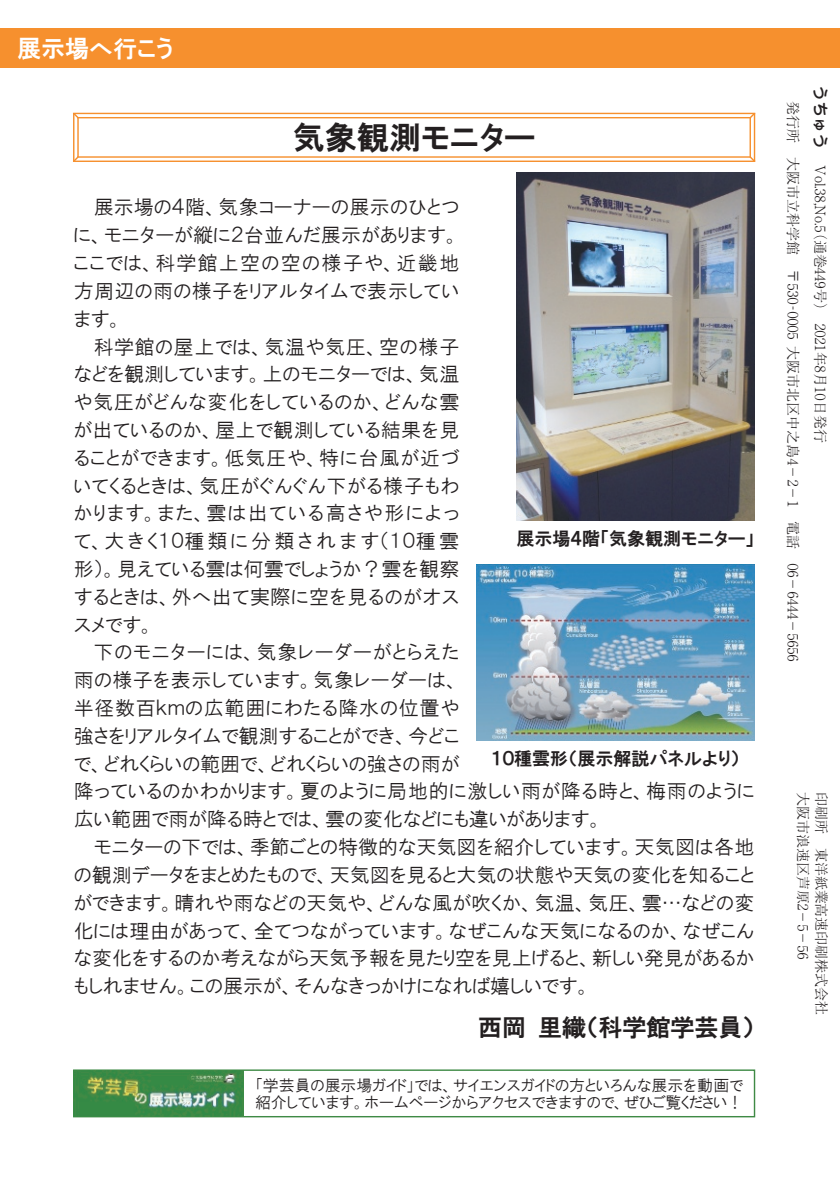
<style>
.page{position:relative;width:840px;height:1191px;background:#fff}
.page>*{position:absolute;margin:0;border:0;box-sizing:border-box;transform-origin:0 0}
.t1{font:32px "Edi F uy 7 Yq Gc 1 Sec 8 wn 003 CID";color:#231f20}
.t2{font:24px "Edi F uy 7 Yq Gc 1 Sec 8 wn 003 CID";color:#231f20}
.t3{font:24px "Edi F uy 7 Yq Gc 1 Sec 8 wn 003 CID";color:#fff}
.t4{font:20px/27.8px "Edi F uy 7 Yq Gc 1 Sec 8 wn 004 CID";letter-spacing:.015em;color:#231f20;text-align:justify}
.t5{font:18px "Edi F uy 7 Yq Gc 1 Sec 8 wn 003 CID";color:#231f20}
.t6{font:16px/17.4px "Edi F uy 7 Yq Gc 1 Sec 8 wn 004 CID";color:#231f20}
.t7{font:300 14px/27.4px "Ryumin Pr 6";letter-spacing:-.25em;color:#231f20}
.t8{font:300 14px "Ryumin Pr 6";color:#231f20}
.s1{font-family:"Jun 34 Pro";font-weight:500;font-size:16px}
</style>
<div class="page">
<div style="left:73px;top:1069px;width:681px;height:48px;border:1px solid #3f8a45"></div>
<img style="left:74px;top:1070px;width:170px;height:46px">
<svg style="left:73px;top:112px;width:7px;height:9px"></svg>
<svg style="left:748px;top:112px;width:8px;height:7px"></svg>
<svg style="left:74px;top:155px;width:6px;height:6px"></svg>
<svg style="left:748px;top:155px;width:7px;height:7px"></svg>
<hr style="left:753px;top:113px;width:1px;height:48px;background:#f6902e">
<hr style="left:749px;top:118px;width:1px;height:39px;background:#f6902e">
<hr style="left:77px;top:118px;width:2px;height:39px;background:#f6902e">
<hr style="left:73px;top:113px;width:1px;height:48px;background:#f6902e">
<hr style="left:73px;top:161px;width:681px;height:1px;background:#f6902e">
<hr style="left:77px;top:156px;width:673px;height:2px;background:#f6902e">
<hr style="left:77px;top:117px;width:673px;height:1px;background:#f6902e">
<hr style="left:73px;top:113px;width:681px;height:1px;background:#f6902e">
<img style="left:516px;top:172px;width:238px;height:348px">
<img style="left:476px;top:564px;width:278px;height:176px">
<div style="left:0;top:28px;width:839px;height:40px;background:#f6902e"></div>
<p class="t3" style="left:17px;top:37px;width:157px">展示場へ行こう</p>
<h1 class="t1" style="left:293px;top:122px;width:244px">気象観測モニター</h1>
<p class="t4" style="left:74px;top:193px;width:387px;text-indent:20px">展示場の４階、気象コーナーの展示のひとつに、モニターが縦に２台並んだ展示があります。ここでは、科学館上空の空の様子や、近畿地方周辺の雨の様子をリアルタイムで表示しています。</p>
<p class="t4" style="left:74px;top:332px;width:387px;text-indent:20px">科学館の屋上では、気温や気圧、空の様子などを観測しています。上のモニターでは、気温や気圧がどんな変化をしているのか、どんな雲が出ているのか、屋上で観測している結果を見ることができます。低気圧や、特に台風が近づいてくるときは、気圧がぐんぐん下がる様子もわかります。また、雲は出ている高さや形によって、大きく１０種類に分類されます（１０種雲形）。見えている雲は何雲でしょうか？雲を観察するときは、外へ出て実際に空を見るのがオススメです。</p>
<p class="t4" style="left:74px;top:638px;width:681px;text-align:left;text-indent:20px">下のモニターには、気象レーダーがとらえた<br>雨の様子を表示しています。気象レーダーは、<br>半径数百ｋｍの広範囲にわたる降水の位置や<br>強さをリアルタイムで観測することができ、今どこ<br>で、どれくらいの範囲で、どれくらいの強さの雨が<br>降っているのかわかります。夏のように局地的に激しい雨が降る時と、梅雨のように広い範囲で雨が降る時とでは、雲の変化などにも違いがあります。</p>
<p class="t4" style="left:74px;top:833px;width:682px;text-indent:20px">モニターの下では、季節ごとの特徴的な天気図を紹介しています。天気図は各地の観測データをまとめたもので、天気図を見ると大気の状態や天気の変化を知ることができます。晴れや雨などの天気や、どんな風が吹くか、気温、気圧、雲…などの変化には理由があって、全てつながっています。なぜこんな天気になるのか、なぜこんな変化をするのか考えながら天気予報を見たり空を見上げると、新しい発見があるかもしれません。この展示が、そんなきっかけになれば嬉しいです。</p>
<p class="t2" style="left:478px;top:1015px;width:277px">西岡里織（科学館学芸員）</p>
<p class="t5" style="left:516px;top:529px;width:239px">展示場４階「気象観測モニター」</p>
<p class="t5" style="left:491px;top:749px;width:250px">１０種雲形（展示解説パネルより）</p>
<p class="t6" style="left:255px;top:1076px;width:489px">「学芸員の展示場ガイド」では、サイエンスガイドの方といろんな展示を動画で紹介しています。ホームページからアクセスできますので、ぜひご覧ください！</p>
<p class="t7" style="left:831px;top:101px;width:565px;text-indent:-16px;rotate:90deg"><span class="s1">うちゅう</span> Vol.38,No.5（通巻449号） 2021年8月10日発行<br>発行所 大阪市立科学館 〒530‐0005 大阪市北区中之島4－2－1 電話 06－6444－5656</p>
<p class="t8" style="left:807px;top:791px;width:173px;rotate:90deg">大阪市浪速区芦原2－5－56</p>
<p class="t8" style="left:826px;top:791px;width:225px;rotate:90deg">印刷所 東洋紙業高速印刷株式会社</p>
</div>
